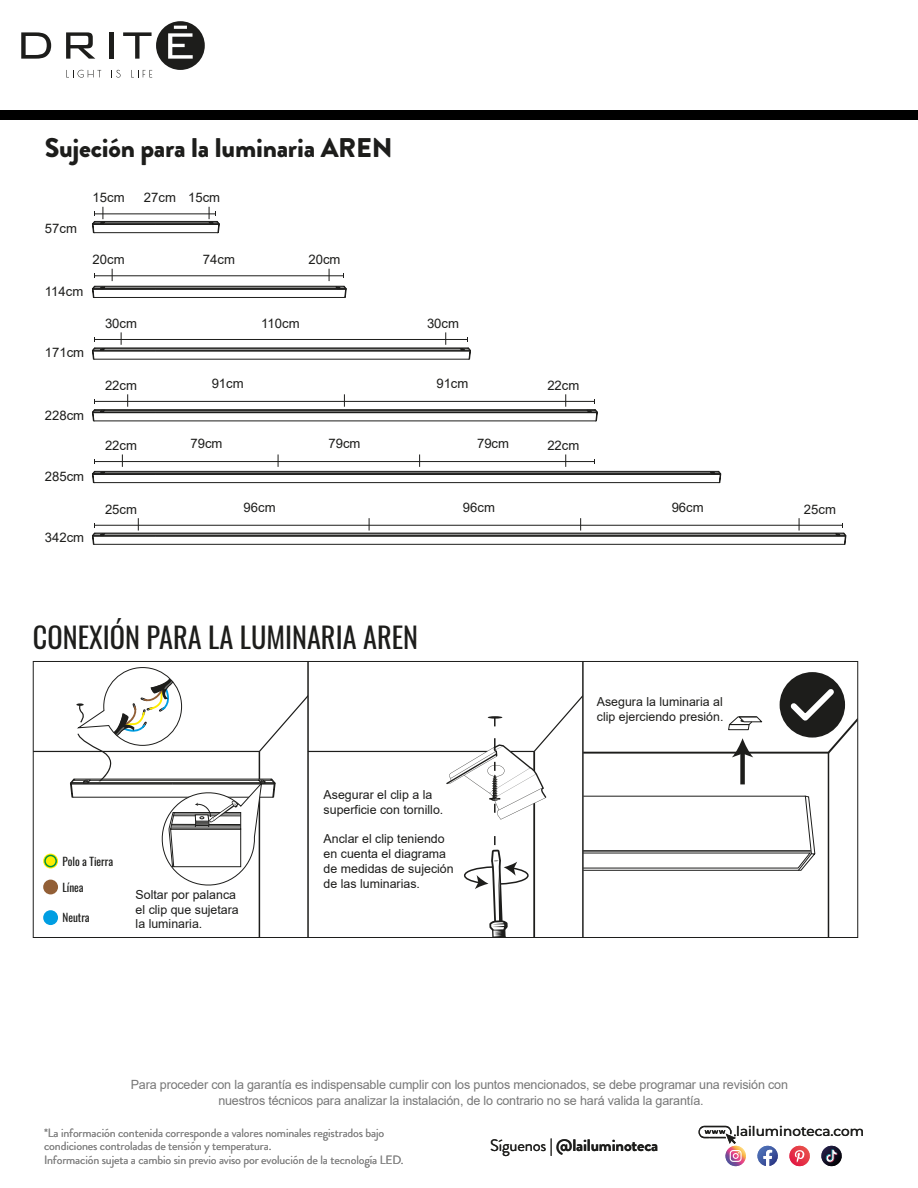
<style>
.page{position:relative;width:918px;height:1188px;background:#fff}
.page>*{position:absolute;margin:0;border:0;box-sizing:border-box;transform-origin:0 0}
.t1{font:28.35px "Oswald";color:#1d1d1b}
.t2{font:900 27px "Brandon Grotesque";letter-spacing:-.01em;color:#1d1d1b}
.t3{font:700 16.65px "Brandon Grotesque";letter-spacing:-.01em;color:#1d1d1b}
.t4{font:500 13.65px "Montserrat";color:#1d1d1b}
.t5{font:13.05px "Arial";color:#1d1d1b}
.t6{font:12.75px/16.2px "Arial";letter-spacing:-.015em;color:#777;text-align:center}
.t7{font:12.45px/14.9px "Arial";color:#1d1d1b}
.t8{font:12px/14px "Brandon Grotesque";letter-spacing:-.01em;color:#868686}
.t9{font:11.1px "Oswald";color:#1d1d1b}
.s1{font-weight:400}
.s2{color:#fff}
</style>
<div class="page">
<svg style="left:66px;top:70px;width:35px;height:8px"></svg>
<svg style="left:21px;top:32px;width:30px;height:27px"></svg>
<svg style="left:66px;top:32px;width:29px;height:27px"></svg>
<hr style="left:109px;top:32px;width:4px;height:27px;background:#1d1d1b">
<svg style="left:113px;top:21px;width:92px;height:57px"></svg>
<div style="left:0;top:110px;width:918px;height:10px;background:#000"></div>
<hr style="left:94px;top:421px;width:502px;height:1px;background:#1d1d1b">
<svg style="left:92px;top:207px;width:128px;height:26px"></svg>
<svg style="left:92px;top:269px;width:255px;height:29px"></svg>
<svg style="left:92px;top:332px;width:379px;height:28px"></svg>
<svg style="left:92px;top:394px;width:506px;height:27px"></svg>
<svg style="left:92px;top:454px;width:629px;height:29px"></svg>
<svg style="left:92px;top:518px;width:754px;height:27px"></svg>
<svg style="left:33px;top:667px;width:825px;height:270px"></svg>
<svg style="left:698px;top:1126px;width:38px;height:18px"></svg>
<svg style="left:726px;top:1146px;width:20px;height:20px"></svg>
<svg style="left:730px;top:1150px;width:12px;height:12px"></svg>
<svg style="left:757px;top:1146px;width:21px;height:20px"></svg>
<svg style="left:821px;top:1146px;width:21px;height:20px"></svg>
<svg style="left:826px;top:1149px;width:11px;height:13px"></svg>
<svg style="left:789px;top:1146px;width:21px;height:20px"></svg>
<svg style="left:794px;top:1150px;width:10px;height:12px"></svg>
<h2 class="t2" style="left:45px;top:129px;width:349px">Sujeción para la luminaria AREN</h2>
<p class="t5" style="left:45px;top:219px;width:34px">57cm</p>
<p class="t5" style="left:45px;top:282px;width:40px">114cm</p>
<p class="t5" style="left:45px;top:343px;width:41px">171cm</p>
<p class="t5" style="left:45px;top:406px;width:41px">228cm</p>
<p class="t5" style="left:45px;top:468px;width:41px">285cm</p>
<p class="t5" style="left:45px;top:529px;width:41px">342cm</p>
<p class="t5" style="left:93px;top:189px;width:34px">15cm</p>
<p class="t5" style="left:144px;top:189px;width:78px">27cm 15cm</p>
<p class="t5" style="left:93px;top:251px;width:34px">20cm</p>
<p class="t5" style="left:203px;top:251px;width:34px">74cm</p>
<p class="t5" style="left:308px;top:251px;width:34px">20cm</p>
<p class="t5" style="left:105px;top:314px;width:34px">30cm</p>
<p class="t5" style="left:261px;top:314px;width:40px">110cm</p>
<p class="t5" style="left:427px;top:314px;width:34px">30cm</p>
<p class="t5" style="left:105px;top:376px;width:34px">22cm</p>
<p class="t5" style="left:212px;top:375px;width:34px">91cm</p>
<p class="t5" style="left:436px;top:375px;width:34px">91cm</p>
<p class="t5" style="left:547px;top:376px;width:34px">22cm</p>
<p class="t5" style="left:105px;top:437px;width:34px">22cm</p>
<p class="t5" style="left:190px;top:435px;width:34px">79cm</p>
<p class="t5" style="left:328px;top:435px;width:34px">79cm</p>
<p class="t5" style="left:477px;top:435px;width:34px">79cm</p>
<p class="t5" style="left:547px;top:437px;width:34px">22cm</p>
<p class="t5" style="left:105px;top:500px;width:34px">25cm</p>
<p class="t5" style="left:244px;top:498px;width:34px">96cm</p>
<p class="t5" style="left:463px;top:498px;width:34px">96cm</p>
<p class="t5" style="left:672px;top:498px;width:34px">96cm</p>
<p class="t5" style="left:804px;top:500px;width:34px">25cm</p>
<h1 class="t1" style="left:33px;top:618px;width:387px">CONEXIÓN PARA LA LUMINARIA AREN</h1>
<p class="t9" style="left:63px;top:853px;width:52px">Polo a Tierra</p>
<p class="t9" style="left:63px;top:879px;width:23px">Línea</p>
<p class="t9" style="left:63px;top:910px;width:29px">Neutra</p>
<p class="t7" style="left:136px;top:887px;width:105px">Soltar por palanca el clip que sujetara la luminaria.</p>
<p class="t7" style="left:324px;top:787px;width:121px">Asegurar el clip a la superficie con tornillo.</p>
<p class="t7" style="left:324px;top:832px;width:132px">Anclar el clip teniendo en cuenta el diagrama de medidas de sujeción de las luminarias.</p>
<p class="t7" style="left:597px;top:694px;width:128px">Asegura la luminaria al clip ejerciendo presión.</p>
<p class="t6" style="left:131px;top:1076px;width:659px">Para proceder con la garantía es indispensable cumplir con los puntos mencionados, se debe programar una revisión con nuestros técnicos para analizar la instalación, de lo contrario no se hará valida la garantía.</p>
<h3 class="t3" style="left:490px;top:1134px;width:170px"><span class="s1">Síguenos</span> | @lailuminoteca</h3>
<p class="t4" style="left:688px;top:1122px;width:183px"><span class="s2">https://</span>lailuminoteca.com<span class="s2">/</span></p>
<p class="t8" style="left:44px;top:1126px;width:361px">*La información contenida corresponde a valores nominales registrados bajo condiciones controladas de tensión y temperatura.<br>Información sujeta a cambio sin previo aviso por evolución de la tecnología LED.</p>
</div>
